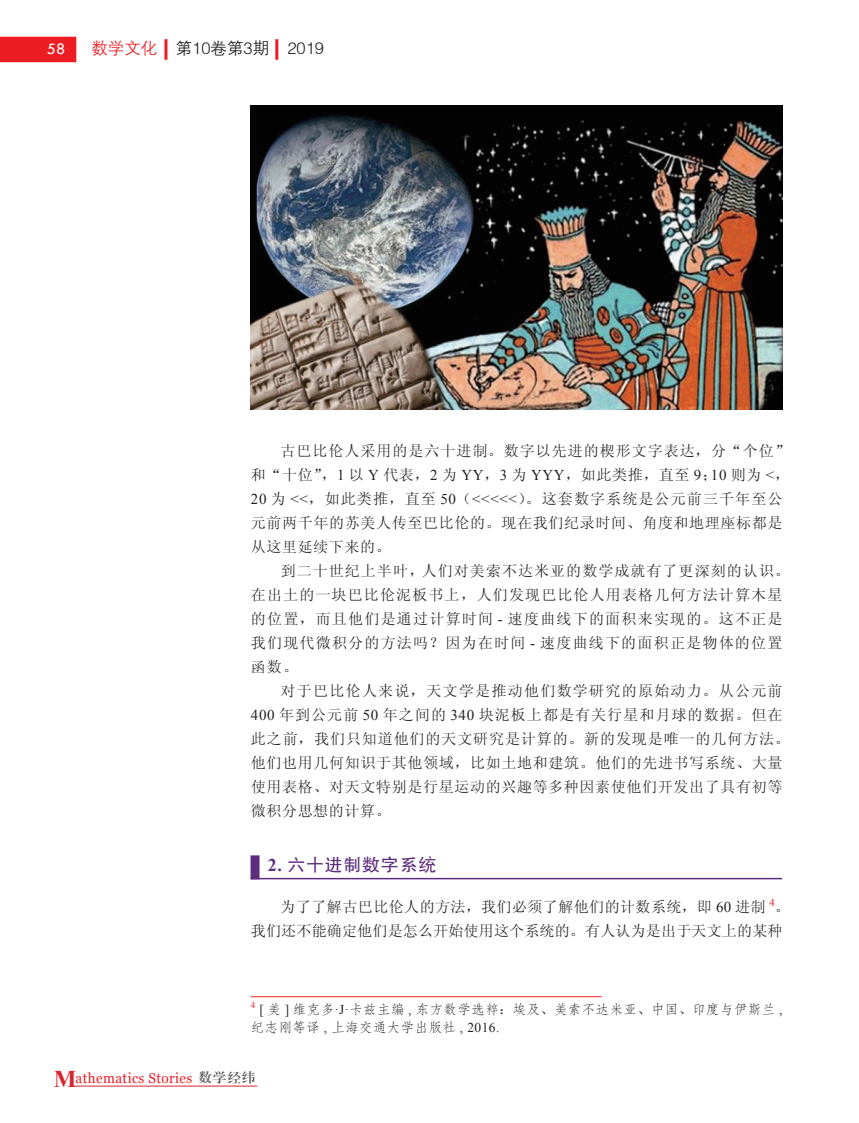
<style>
.page{position:relative;width:859px;height:1123px;background:#fff}
.page>*{position:absolute;margin:0;border:0;box-sizing:border-box;transform-origin:0 0}
.t1{font:18px "FZHTK GBK1 0";letter-spacing:.04em;color:#5e2e7e}
.t2{font:16.5px "FZZDXK GBK1 0";color:#231f20}
.t3{font:16.5px "Tw Cen";color:#fff}
.t4{font:15px/24px "Sim Sun";letter-spacing:.065em;color:#231f20}
.t5{font:15px/24px "Sim Sun";letter-spacing:.045em;color:#231f20}
.t6{font:15px/24px "Sim Sun";letter-spacing:.015em;color:#231f20}
.t7{font:14.1px "Georgia";letter-spacing:.03em;color:#ee1d23;scale:.95 1}
.t8{font:13.5px/18px "FZFSK GBK1 0";letter-spacing:.03em;color:#231f20}
.t9{font:9px "Times New Roman";color:#ee1d23}
.s1{color:#ee1d23}
.s2{font-family:"Times New Roman"}
.s3{font-family:"Times New Roman";font-weight:700}
.s4{font-family:"Sim Sun"}
.s5{font-family:"Times New Roman";font-weight:700;font-size:24px;color:#d5252e}
.s6{font-family:"FZXBSK GBK1 0";font-size:13.05px;color:#57585a}
</style>
<div class="page">
<div style="left:0;top:37px;width:76px;height:25px;background:#ee1d23"></div>
<hr style="left:164px;top:39px;width:3px;height:21px;background:#ee1d23">
<hr style="left:275px;top:39px;width:3px;height:21px;background:#ee1d23">
<hr style="left:70px;top:1085px;width:187px;height:1px;background:#d5252e">
<img style="left:251px;top:106px;width:531px;height:303px">
<div style="left:251px;top:855px;width:9px;height:24px;background:#5e2e7e"></div>
<hr style="left:251px;top:878px;width:531px;height:1px;background:#5e2e7e">
<hr style="left:251px;top:996px;width:351px;height:1px;background:#ee1d23">
<p class="t3" style="left:47px;top:39px;width:20px">58</p>
<p class="t2" style="left:91px;top:40px;width:234px"><span class="s1">数学文化</span> 第10卷第3期 2019</p>
<p class="t5" style="left:251px;top:439px;width:540px;text-indent:30px">古巴比伦人采用的是六十进制。数字以先进的楔形文字表达，分“个位”和“十位”，<span class="s2">1</span> 以 <span class="s2">Y</span> 代表，<span class="s2">2</span> 为 <span class="s2">YY</span>，<span class="s2">3</span> 为 <span class="s2">YYY</span>，如此类推，直至 <span class="s2">9</span>；<span class="s2">10</span> 则为 <span class="s2">&lt;</span>，<span class="s2">20</span> 为 <span class="s2">&lt;&lt;</span>，如此类推，直至 <span class="s2">50</span>（<span class="s2">&lt;&lt;&lt;&lt;&lt;</span>）。这套数字系统是公元前三千年至公元前两千年的苏美人传至巴比伦的。现在我们纪录时间、角度和地理座标都是从这里延续下来的。</p>
<p class="t4" style="left:251px;top:559px;width:541px;text-indent:30px">到二十世纪上半叶，人们对美索不达米亚的数学成就有了更深刻的认识。在出土的一块巴比伦泥板书上，人们发现巴比伦人用表格几何方法计算木星的位置，而且他们是通过计算时间 <span class="s2">-</span> 速度曲线下的面积来实现的。这不正是我们现代微积分的方法吗？因为在时间 <span class="s2">-</span> 速度曲线下的面积正是物体的位置函数。</p>
<p class="t4" style="left:251px;top:679px;width:540px;text-indent:30px">对于巴比伦人来说，天文学是推动他们数学研究的原始动力。从公元前<span class="s2">400</span> 年到公元前 <span class="s2">50</span> 年之间的 <span class="s2">340</span> 块泥板上都是有关行星和月球的数据。但在此之前，我们只知道他们的天文研究是计算的。新的发现是唯一的几何方法。他们也用几何知识于其他领域，比如土地和建筑。他们的先进书写系统、大量使用表格、对天文特别是行星运动的兴趣等多种因素使他们开发出了具有初等微积分思想的计算。</p>
<p class="t1" style="left:268px;top:855px;width:170px"><span class="s3">2.</span> 六十进制数字系统</p>
<p class="t6" style="left:251px;top:895px;width:540px;text-indent:30px">为了了解古巴比伦人的方法，我们必须了解他们的计数系统，即 <span class="s2">60</span> 进制 <sup>4</sup>。我们还不能确定他们是怎么开始使用这个系统的。有人认为是出于天文上的某种</p>
<p class="t9" style="left:251px;top:999px;width:6px">4</p>
<p class="t8" style="left:251px;top:1001px;width:533px;text-indent:9px"><span class="s2">[</span> 美 <span class="s2">]</span> 维克多<span class="s2">·J·</span>卡兹主编 <span class="s2">,</span> 东方数学选粹<span class="s4">：</span>埃及<span class="s4">、</span>美索不达米亚<span class="s4">、</span>中国<span class="s4">、</span>印度与伊斯兰 <span class="s2">,</span>纪志刚等译 <span class="s2">,</span> 上海交通大学出版社 <span class="s2">, 2016.</span></p>
<p class="t7" style="left:54px;top:1068px;width:214px"><span class="s5">M</span>athematics Stories <span class="s6">数学经纬</span></p>
</div>
